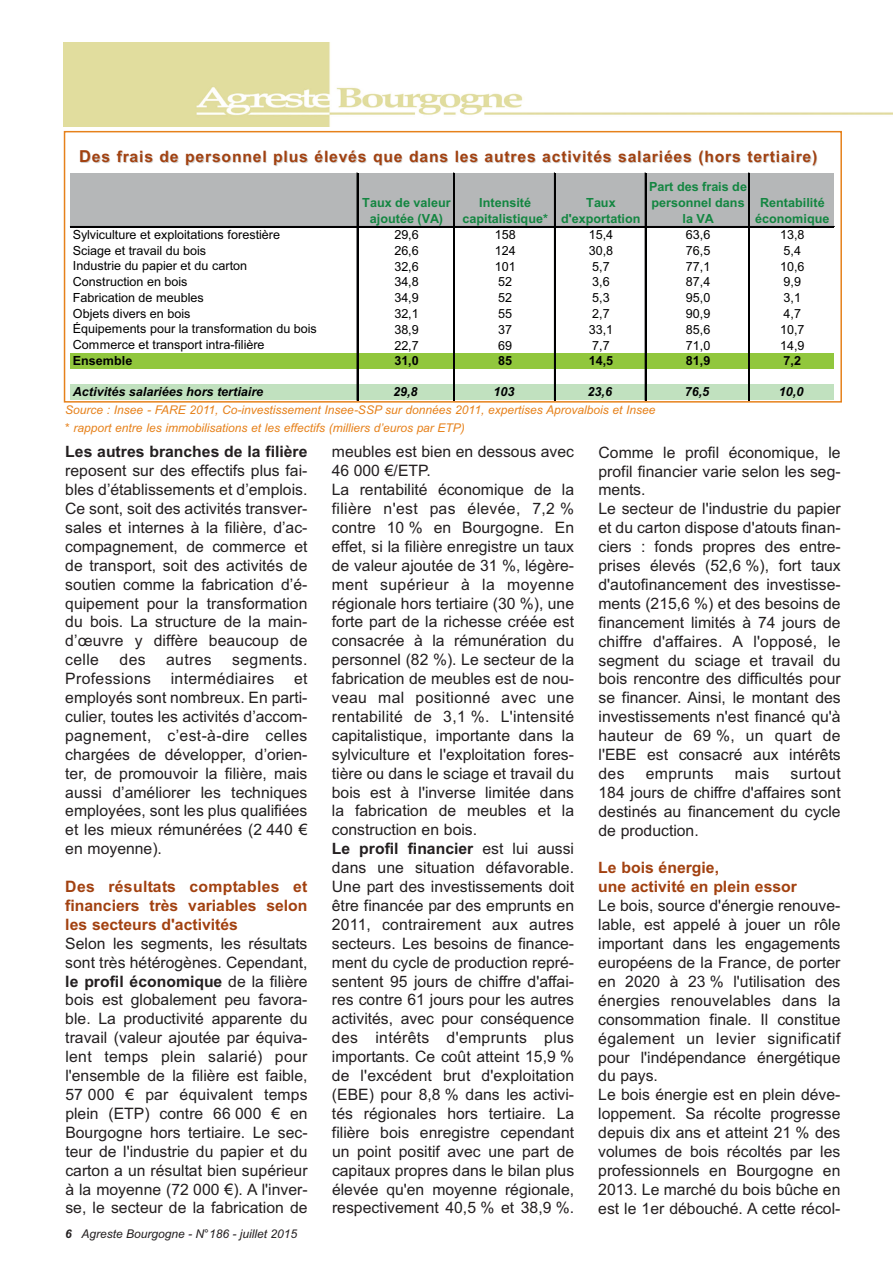
<style>
.page{position:relative;width:893px;height:1263px;background:#fff}
.page>*{position:absolute;margin:0;border:0;box-sizing:border-box;transform-origin:0 0}
.t1{font:15.75px/18.9px "Arial";color:#231f20;text-align:justify}
.t2{font:700 15.75px/18.9px "Arial";color:#a24110;text-align:justify}
.t3{font:700 15.75px "Arial";letter-spacing:.05em;color:#a24110}
.t4{font:15.75px "Arial";letter-spacing:.02em;color:#231f20}
.t5{font:700 15.75px "Arial";color:#231f20}
.t6{font:12.6px "Arial";color:#000001}
.t7{font:700 12.6px/16.2px "Arial";color:#138641;text-align:center}
.t8{font:italic 700 12.6px "Arial";color:#000001}
.t9{font:700 12.6px "Arial";color:#000001}
.t10{font:italic 12px/18px "Arial";color:#e6811b}
.t11{font:italic 12px "Arial";color:#231f20}
.s1{font-size:16.5px;color:#ccc}
.s2{font-weight:700}
</style>
<div class="page">
<img style="left:64px;top:43px;width:829px;height:84px">
<div style="left:70px;top:173px;width:764px;height:54px;background:#b5b7b8"></div>
<div style="left:70px;top:353px;width:764px;height:16px;background:#91c73d"></div>
<div style="left:70px;top:384px;width:764px;height:16px;background:#c1e1bf"></div>
<hr style="left:357px;top:173px;width:1px;height:227px;background:#000001">
<hr style="left:453px;top:173px;width:1px;height:227px;background:#000001">
<hr style="left:454px;top:173px;width:1px;height:227px;background:#000001">
<hr style="left:554px;top:173px;width:2px;height:227px;background:#000001">
<hr style="left:645px;top:173px;width:1px;height:227px;background:#000001">
<hr style="left:748px;top:173px;width:1px;height:227px;background:#000001">
<hr style="left:749px;top:173px;width:1px;height:227px;background:#000001">
<hr style="left:70px;top:226px;width:764px;height:2px;background:#000001">
<div style="left:64px;top:131px;width:778px;height:272px;border:2px solid #e6811b"></div>
<p class="t3" style="left:80px;top:147px;width:739px"><span class="s1">D</span>es frais de personnel plus élevés que dans les autres activités salariées (hors tertiaire)</p>
<p class="t7" style="left:362px;top:195px;width:90px">Taux de valeur ajoutée (VA)</p>
<p class="t7" style="left:462px;top:195px;width:87px">Intensité capitalistique*</p>
<p class="t7" style="left:561px;top:195px;width:81px">Taux d'exportation</p>
<p class="t7" style="left:649px;top:179px;width:99px">Part des frais de personnel dans la VA</p>
<p class="t7" style="left:755px;top:195px;width:76px">Rentabilité économique</p>
<p class="t6" style="left:73px;top:226px;width:209px">Sylviculture et exploitations forestière</p>
<p class="t6" style="left:394px;top:226px;width:26px">29,6</p>
<p class="t6" style="left:495px;top:226px;width:22px">158</p>
<p class="t6" style="left:589px;top:226px;width:26px">15,4</p>
<p class="t6" style="left:686px;top:226px;width:26px">63,6</p>
<p class="t6" style="left:780px;top:226px;width:26px">13,8</p>
<p class="t6" style="left:73px;top:242px;width:135px">Sciage et travail du bois</p>
<p class="t6" style="left:394px;top:242px;width:26px">26,6</p>
<p class="t6" style="left:495px;top:242px;width:22px">124</p>
<p class="t6" style="left:589px;top:242px;width:26px">30,8</p>
<p class="t6" style="left:686px;top:242px;width:26px">76,5</p>
<p class="t6" style="left:784px;top:242px;width:19px">5,4</p>
<p class="t6" style="left:73px;top:258px;width:176px">Industrie du papier et du carton</p>
<p class="t6" style="left:394px;top:258px;width:26px">32,6</p>
<p class="t6" style="left:495px;top:258px;width:22px">101</p>
<p class="t6" style="left:592px;top:258px;width:19px">5,7</p>
<p class="t6" style="left:686px;top:258px;width:26px">77,1</p>
<p class="t6" style="left:780px;top:258px;width:26px">10,6</p>
<p class="t6" style="left:73px;top:273px;width:116px">Construction en bois</p>
<p class="t6" style="left:394px;top:274px;width:26px">34,8</p>
<p class="t6" style="left:498px;top:274px;width:15px">52</p>
<p class="t6" style="left:592px;top:274px;width:19px">3,6</p>
<p class="t6" style="left:686px;top:274px;width:26px">87,4</p>
<p class="t6" style="left:784px;top:274px;width:19px">9,9</p>
<p class="t6" style="left:73px;top:289px;width:132px">Fabrication de meubles</p>
<p class="t6" style="left:394px;top:290px;width:26px">34,9</p>
<p class="t6" style="left:498px;top:290px;width:15px">52</p>
<p class="t6" style="left:592px;top:290px;width:19px">5,3</p>
<p class="t6" style="left:686px;top:290px;width:26px">95,0</p>
<p class="t6" style="left:784px;top:290px;width:19px">3,1</p>
<p class="t6" style="left:73px;top:305px;width:119px">Objets divers en bois</p>
<p class="t6" style="left:394px;top:305px;width:26px">32,1</p>
<p class="t6" style="left:498px;top:305px;width:15px">55</p>
<p class="t6" style="left:592px;top:305px;width:19px">2,7</p>
<p class="t6" style="left:686px;top:305px;width:26px">90,9</p>
<p class="t6" style="left:784px;top:305px;width:19px">4,7</p>
<p class="t6" style="left:73px;top:321px;width:246px">Équipements pour la transformation du bois</p>
<p class="t6" style="left:394px;top:321px;width:26px">38,9</p>
<p class="t6" style="left:498px;top:321px;width:15px">37</p>
<p class="t6" style="left:589px;top:321px;width:26px">33,1</p>
<p class="t6" style="left:686px;top:321px;width:26px">85,6</p>
<p class="t6" style="left:780px;top:321px;width:26px">10,7</p>
<p class="t6" style="left:73px;top:337px;width:193px">Commerce et transport intra-filière</p>
<p class="t6" style="left:394px;top:337px;width:26px">22,7</p>
<p class="t6" style="left:498px;top:337px;width:15px">69</p>
<p class="t6" style="left:592px;top:337px;width:19px">7,7</p>
<p class="t6" style="left:686px;top:337px;width:26px">71,0</p>
<p class="t6" style="left:780px;top:337px;width:26px">14,9</p>
<p class="t9" style="left:73px;top:352px;width:61px">Ensemble</p>
<p class="t9" style="left:394px;top:352px;width:26px">31,0</p>
<p class="t9" style="left:498px;top:352px;width:15px">85</p>
<p class="t9" style="left:589px;top:352px;width:26px">14,5</p>
<p class="t9" style="left:686px;top:352px;width:26px">81,9</p>
<p class="t9" style="left:784px;top:352px;width:19px">7,2</p>
<p class="t8" style="left:73px;top:383px;width:192px">Activités salariées hors tertiaire</p>
<p class="t8" style="left:393px;top:384px;width:26px">29,8</p>
<p class="t8" style="left:494px;top:384px;width:22px">103</p>
<p class="t8" style="left:588px;top:384px;width:26px">23,6</p>
<p class="t8" style="left:685px;top:384px;width:26px">76,5</p>
<p class="t8" style="left:779px;top:384px;width:26px">10,0</p>
<p class="t10" style="left:65px;top:401px;width:592px">Source : Insee - FARE 2011, Co-investissement Insee-SSP sur données 2011, expertises Aprovalbois et Insee * rapport entre les immobilisations et les effectifs (milliers d’euros par ETP)</p>
<p class="t5" style="left:65px;top:443px;width:244px">Les autres branches de la filière</p>
<p class="t1" style="left:65px;top:461px;width:244px">reposent sur des effectifs plus fai&shy;bles d’établissements et d’emplois.<br>Ce sont, soit des activités transver&shy;sales et internes à la filière, d’ac&shy;compagnement, de commerce et de transport, soit des activités de soutien comme la fabrication d’é&shy;quipement pour la transformation du bois. La structure de la main&shy;d’œuvre y diffère beaucoup de celle</p>
<p class="t1" style="left:120px;top:650px;width:28px">des</p>
<p class="t1" style="left:166px;top:650px;width:47px">autres</p>
<p class="t4" style="left:232px;top:651px;width:77px">segments.</p>
<p class="t4" style="left:65px;top:669px;width:87px">Professions</p>
<p class="t4" style="left:171px;top:669px;width:105px">intermédiaires</p>
<p class="t1" style="left:65px;top:669px;width:244px;text-indent:229px">et employés sont nombreux. En parti&shy;culier, toutes les activités d’accom&shy;pagnement, c’est-à-dire celles chargées de développer, d’orien&shy;ter, de promouvoir la filière, mais aussi d’améliorer les techniques employées, sont les plus qualifiées et les mieux rémunérées (2 440 € en moyenne).</p>
<p class="t2" style="left:65px;top:877px;width:244px">Des résultats comptables et financiers très variables selon les secteurs d'activités</p>
<p class="t1" style="left:65px;top:934px;width:244px">Selon les segments, les résultats sont très hétérogènes. Cependant, <span class="s2">le profil économique</span> de la filière bois est globalement peu favora&shy;ble. La productivité apparente du travail (valeur ajoutée par équiva&shy;lent temps plein salarié) pour l'ensemble de la filière est faible, 57 000 € par équivalent temps plein (ETP) contre 66 000 € en Bourgogne hors tertiaire. Le sec&shy;teur de l'industrie du papier et du carton a un résultat bien supérieur à la moyenne (72 000 €). A l'inver&shy;se, le secteur de la fabrication de</p>
<p class="t11" style="left:65px;top:1227px;width:233px"><span class="s2">6</span> Agreste Bourgogne - N°186 - juillet 2015</p>
<p class="t1" style="left:332px;top:442px;width:244px;text-align:left">meubles est bien en dessous avec<br>46 000 €/ETP.<br>La rentabilité économique de la filière n'est pas élevée, 7,2 % contre 10 % en Bourgogne. En effet, si la filière enregistre un taux de valeur ajoutée de 31 %, légère&shy;ment supérieur à la moyenne régionale hors tertiaire (30 %), une forte part de la richesse créée est consacrée à la rémunération du personnel (82 %). Le secteur de la fabrication de meubles est de nou&shy;veau mal positionné avec une rentabilité de 3,1 %. L'intensité capitalistique, importante dans la sylviculture et l'exploitation fores&shy;tière ou dans le sciage et travail du bois est à l'inverse limitée dans la fabrication de meubles et la construction en bois.<br><span class="s2">Le profil financier</span> est lui aussi dans une situation défavorable.<br>Une part des investissements doit être financée par des emprunts en<br>2011, contrairement aux autres secteurs. Les besoins de finance&shy;ment du cycle de production repré&shy;sentent 95 jours de chiffre d'affai&shy;res contre 61 jours pour les autres activités, avec pour conséquence des intérêts d'emprunts plus importants. Ce coût atteint 15,9 % de l'excédent brut d'exploitation (EBE) pour 8,8 % dans les activi&shy;tés régionales hors tertiaire. La filière bois enregistre cependant un point positif avec une part de capitaux propres dans le bilan plus élevée qu'en moyenne régionale, respectivement 40,5 % et 38,9 %.</p>
<p class="t1" style="left:598px;top:443px;width:244px;text-align:left">Comme le profil économique, le profil financier varie selon les seg&shy;ments.<br>Le secteur de l'industrie du papier et du carton dispose d'atouts finan&shy;ciers : fonds propres des entre&shy;prises élevés (52,6 %), fort taux d'autofinancement des investisse&shy;ments (215,6 %) et des besoins de financement limités à 74 jours de chiffre d'affaires. A l'opposé, le segment du sciage et travail du bois rencontre des difficultés pour se financer. Ainsi, le montant des investissements n'est financé qu'à hauteur de 69 %, un quart de l'EBE est consacré aux intérêts des</p>
<p class="t4" style="left:646px;top:764px;width:69px">emprunts</p>
<p class="t1" style="left:735px;top:764px;width:36px">mais</p>
<p class="t1" style="left:598px;top:764px;width:244px;text-indent:192px">surtout 184 jours de chiffre d'affaires sont destinés au financement du cycle de production.</p>
<p class="t2" style="left:598px;top:858px;width:200px">Le bois énergie,<br>une activité en plein essor</p>
<p class="t1" style="left:598px;top:896px;width:244px;text-align:left">Le bois, source d'énergie renouve&shy;lable, est appelé à jouer un rôle important dans les engagements européens de la France, de porter en 2020 à 23 % l'utilisation des énergies renouvelables dans la consommation finale. Il constitue également un levier significatif pour l'indépendance énergétique du pays.<br>Le bois énergie est en plein déve&shy;loppement. Sa récolte progresse depuis dix ans et atteint 21 % des volumes de bois récoltés par les professionnels en Bourgogne en<br>2013. Le marché du bois bûche en est le 1er débouché. A cette récol-</p>
</div>
